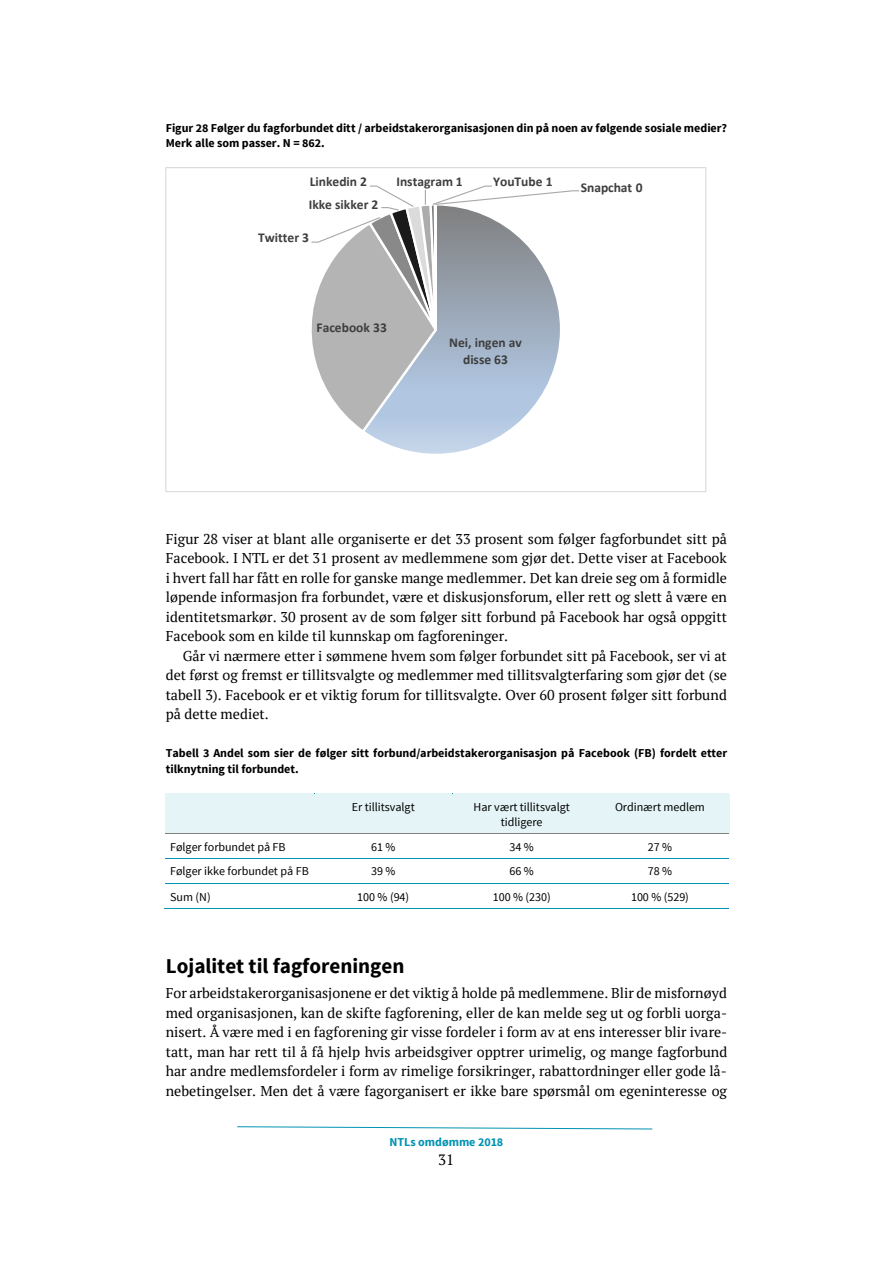
<style>
.page{position:relative;width:893px;height:1263px;background:#fff}
.page>*{position:absolute;margin:0;border:0;box-sizing:border-box;transform-origin:0 0}
.t1{font:700 21px "Source Sans Pro";color:#000}
.t2{font:15px "PT Serif";color:#000}
.t3{font:14.25px/19.5px "PT Serif";color:#000;text-align:justify}
.t4{font:700 13.5px/16.5px "Calibri";color:#3e3e3e;text-align:center}
.t5{font:700 12px/15.6px "Source Sans Pro";letter-spacing:-.005em;color:#000}
.t6{font:12px/15.1px "Source Sans Pro";letter-spacing:-.005em;color:#000;text-align:center}
.t7{font:700 12px "Source Sans Pro";letter-spacing:-.005em;color:#0093b2}
</style>
<div class="page">
<svg style="left:237px;top:1126px;width:416px;height:4px"></svg>
<div style="left:166px;top:794px;width:148px;height:39px;background:#e5f4f7"></div>
<div style="left:314px;top:794px;width:139px;height:39px;background:#e5f4f7"></div>
<div style="left:453px;top:794px;width:138px;height:39px;background:#e5f4f7"></div>
<div style="left:591px;top:794px;width:138px;height:39px;background:#e5f4f7"></div>
<hr style="left:166px;top:793px;width:148px;height:1px;background:#0093b2">
<hr style="left:315px;top:793px;width:138px;height:1px;background:#0093b2">
<hr style="left:453px;top:793px;width:138px;height:1px;background:#0093b2">
<hr style="left:591px;top:793px;width:138px;height:1px;background:#0093b2">
<hr style="left:166px;top:833px;width:148px;height:1px;background:#7f7f7f">
<hr style="left:315px;top:833px;width:138px;height:1px;background:#7f7f7f">
<hr style="left:453px;top:833px;width:138px;height:1px;background:#7f7f7f">
<hr style="left:591px;top:833px;width:138px;height:1px;background:#7f7f7f">
<hr style="left:166px;top:858px;width:148px;height:1px;background:#0093b2">
<hr style="left:315px;top:858px;width:138px;height:1px;background:#0093b2">
<hr style="left:453px;top:858px;width:138px;height:1px;background:#0093b2">
<hr style="left:591px;top:858px;width:138px;height:1px;background:#0093b2">
<hr style="left:166px;top:883px;width:148px;height:1px;background:#0093b2">
<hr style="left:315px;top:883px;width:138px;height:1px;background:#0093b2">
<hr style="left:453px;top:883px;width:138px;height:1px;background:#0093b2">
<hr style="left:591px;top:883px;width:138px;height:1px;background:#0093b2">
<hr style="left:165px;top:908px;width:149px;height:1px;background:#0093b2">
<hr style="left:314px;top:908px;width:139px;height:1px;background:#0093b2">
<hr style="left:452px;top:908px;width:139px;height:1px;background:#0093b2">
<hr style="left:590px;top:908px;width:139px;height:1px;background:#0093b2">
<svg style="left:311px;top:185px;width:269px;height:269px"></svg>
<p class="t5" style="left:166px;top:120px;width:563px">Figur 28 Følger du fagforbundet ditt / arbeidstakerorganisasjonen din på noen av følgende sosiale medier?<br>Merk alle som passer. N = 862.</p>
<p class="t4" style="left:310px;top:173px;width:59px">Linkedin 2</p>
<p class="t4" style="left:397px;top:173px;width:68px">Instagram 1</p>
<p class="t4" style="left:493px;top:173px;width:61px">YouTube 1</p>
<p class="t4" style="left:309px;top:196px;width:71px">Ikke sikker 2</p>
<p class="t4" style="left:258px;top:229px;width:52px">Twitter 3</p>
<p class="t4" style="left:581px;top:179px;width:63px">Snapchat 0</p>
<p class="t4" style="left:317px;top:319px;width:72px">Facebook 33</p>
<p class="t4" style="left:449px;top:334px;width:74px">Nei, ingen av disse 63</p>
<p class="t3" style="left:166px;top:529px;width:563px">Figur 28 viser at blant alle organiserte er det 33 prosent som følger fagforbundet sitt på Facebook. I NTL er det 31 prosent av medlemmene som gjør det. Dette viser at Facebook i hvert fall har fått en rolle for ganske mange medlemmer. Det kan dreie seg om å formidle løpende informasjon fra forbundet, være et diskusjonsforum, eller rett og slett å være en identitetsmarkør. 30 prosent av de som følger sitt forbund på Facebook har også oppgitt Facebook som en kilde til kunnskap om fagforeninger.</p>
<p class="t3" style="left:166px;top:646px;width:563px;text-indent:17px">Går vi nærmere etter i sømmene hvem som følger forbundet sitt på Facebook, ser vi at det først og fremst er tillitsvalgte og medlemmer med tillitsvalgterfaring som gjør det (se tabell 3). Facebook er et viktig forum for tillitsvalgte. Over 60 prosent følger sitt forbund på dette mediet.</p>
<p class="t5" style="left:166px;top:746px;width:563px">Tabell 3 Andel som sier de følger sitt forbund/arbeidstakerorganisasjon på Facebook (FB) fordelt etter tilknytning til forbundet.</p>
<p class="t6" style="left:352px;top:799px;width:65px">Er tillitsvalgt</p>
<p class="t6" style="left:474px;top:799px;width:98px">Har vært tillitsvalgt tidligere</p>
<p class="t6" style="left:615px;top:799px;width:91px">Ordinært medlem</p>
<p class="t6" style="left:170px;top:840px;width:117px">Følger forbundet på FB</p>
<p class="t6" style="left:371px;top:840px;width:26px">61 %</p>
<p class="t6" style="left:510px;top:840px;width:26px">34 %</p>
<p class="t6" style="left:648px;top:840px;width:26px">27 %</p>
<p class="t6" style="left:170px;top:864px;width:140px">Følger ikke forbundet på FB</p>
<p class="t6" style="left:371px;top:864px;width:26px">39 %</p>
<p class="t6" style="left:510px;top:864px;width:26px">66 %</p>
<p class="t6" style="left:648px;top:864px;width:26px">78 %</p>
<p class="t6" style="left:170px;top:889px;width:42px">Sum (N)</p>
<p class="t6" style="left:357px;top:889px;width:53px">100 % (94)</p>
<p class="t6" style="left:493px;top:889px;width:59px">100 % (230)</p>
<p class="t6" style="left:631px;top:889px;width:59px">100 % (529)</p>
<h2 class="t1" style="left:166px;top:953px;width:240px">Lojalitet til fagforeningen</h2>
<p class="t3" style="left:166px;top:983px;width:563px">For arbeidstakerorganisasjonene er det viktig å holde på medlemmene. Blir de misfornøyd med organisasjonen, kan de skifte fagforening, eller de kan melde seg ut og forbli uorga&shy;nisert. Å være med i en fagforening gir visse fordeler i form av at ens interesser blir ivare&shy;tatt, man har rett til å få hjelp hvis arbeidsgiver opptrer urimelig, og mange fagforbund har andre medlemsfordeler i form av rimelige forsikringer, rabattordninger eller gode lå&shy;nebetingelser. Men det å være fagorganisert er ikke bare spørsmål om egeninteresse og</p>
<p class="t7" style="left:390px;top:1135px;width:115px">NTLs omdømme 2018</p>
<p class="t2" style="left:438px;top:1150px;width:17px">31</p>
</div>
